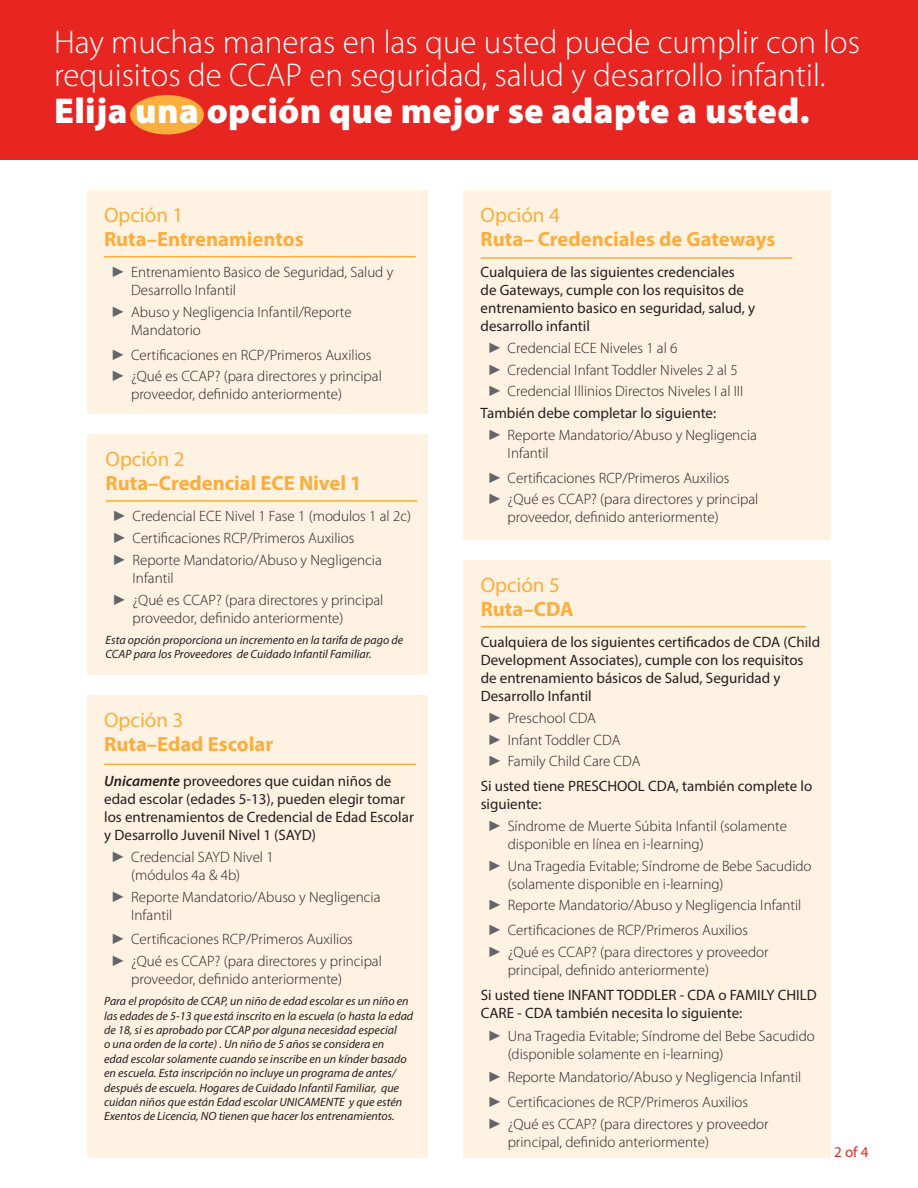
<style>
.page{position:relative;width:918px;height:1188px;background:#fff}
.page>*{position:absolute;margin:0;border:0;box-sizing:border-box;transform-origin:0 0}
.Heading{font:900 36px "Myriad Pro";letter-spacing:.01em;color:#fff}
.Heading-2{font:300 33px/33px "Myriad Pro";color:#fff}
.Box_Headings{font:21px "Myriad Pro";color:#fbae3e}
.Box_Headings-2{font:700 20.7px "Myriad Pro";color:#fbae3e}
.t1{font:300 15px/18px "Myriad Pro";color:#231f20}
.t2{font:15px/18px "Myriad Pro";color:#231f20}
.Body{font:15px "Myriad Pro";color:#e72621}
.t3{font:italic 12px/14.4px "Myriad Pro";color:#231f20}
.s1{font-family:"Franklin Gothic";font-weight:400;color:#63656a}
.s2{font-weight:600;font-style:italic}
</style>
<div class="page">
<div style="left:0;top:0;width:918px;height:160px;background:#e72621"></div>
<div style="left:130px;top:95px;width:74px;height:39px;background:#fbae3e;border-radius:50%"></div>
<div style="left:87px;top:190px;width:341px;height:224px;background:#fef2e2"></div>
<hr style="left:104px;top:256px;width:312px;height:1px;background:#fbae3e">
<div style="left:87px;top:695px;width:341px;height:462px;background:#fef2e2"></div>
<hr style="left:104px;top:764px;width:312px;height:1px;background:#fbae3e">
<div style="left:463px;top:560px;width:368px;height:597px;background:#fef2e2"></div>
<hr style="left:481px;top:626px;width:325px;height:1px;background:#fbae3e">
<div style="left:87px;top:434px;width:341px;height:241px;background:#fef2e2"></div>
<hr style="left:106px;top:500px;width:311px;height:2px;background:#fbae3e">
<div style="left:463px;top:190px;width:368px;height:350px;background:#fef2e2"></div>
<hr style="left:481px;top:257px;width:311px;height:2px;background:#fbae3e">
<p class="Heading-2" style="left:54px;top:25px;width:808px">Hay muchas maneras en las que usted puede cumplir con los requisitos de CCAP en seguridad, salud y desarrollo infantil.</p>
<p class="Heading" style="left:54px;top:91px;width:757px">Elija una opción que mejor se adapte a usted.</p>
<p class="Box_Headings" style="left:104px;top:202px;width:81px">Opción 1</p>
<p class="Box_Headings-2" style="left:104px;top:225px;width:201px">Ruta–Entrenamientos</p>
<p class="t1" style="left:131px;top:263px;width:264px;text-indent:-20px"><span class="s1">►</span> Entrenamiento Basico de Seguridad, Salud y<br>Desarrollo Infantil</p>
<p class="t1" style="left:131px;top:303px;width:222px;text-indent:-20px"><span class="s1">►</span> Abuso y Negligencia Infantil/Reporte<br>Mandatorio</p>
<p class="t1" style="left:111px;top:345px;width:262px"><span class="s1">►</span> Certificaciones en RCP/Primeros Auxilios</p>
<p class="t1" style="left:131px;top:367px;width:252px;text-indent:-20px"><span class="s1">►</span> ¿Qué es CCAP? (para directores y principal proveedor, definido anteriormente)</p>
<p class="Box_Headings" style="left:106px;top:446px;width:81px">Opción 2</p>
<p class="Box_Headings-2" style="left:106px;top:469px;width:258px">Ruta–Credencial ECE Nivel 1</p>
<p class="t1" style="left:112px;top:507px;width:300px"><span class="s1">►</span> Credencial ECE Nivel 1 Fase 1 (modulos 1 al 2c)</p>
<p class="t1" style="left:112px;top:529px;width:243px"><span class="s1">►</span> Certificaciones RCP/Primeros Auxilios</p>
<p class="t1" style="left:133px;top:551px;width:251px;text-indent:-20px"><span class="s1">►</span> Reporte Mandatorio/Abuso y Negligencia<br>Infantil</p>
<p class="t1" style="left:133px;top:590px;width:252px;text-indent:-20px"><span class="s1">►</span> ¿Qué es CCAP? (para directores y principal proveedor, definido anteriormente)</p>
<p class="t3" style="left:106px;top:632px;width:299px">Esta opción proporciona un incremento en la tarifa de pago de<br>CCAP para los Proveedores de Cuidado Infantil Familiar.</p>
<p class="Box_Headings" style="left:104px;top:707px;width:81px">Opción 3</p>
<p class="Box_Headings-2" style="left:104px;top:730px;width:171px">Ruta–Edad Escolar</p>
<p class="t2" style="left:104px;top:772px;width:311px"><span class="s2">Unicamente</span> proveedores que cuidan niños de edad escolar (edades 5-13), pueden elegir tomar los entrenamientos de Credencial de Edad Escolar y Desarrollo Juvenil Nivel 1 (SAYD)</p>
<p class="t1" style="left:131px;top:848px;width:144px;text-indent:-20px"><span class="s1">►</span> Credencial SAYD Nivel 1 (módulos 4a &amp; 4b)</p>
<p class="t1" style="left:131px;top:887px;width:251px;text-indent:-20px"><span class="s1">►</span> Reporte Mandatorio/Abuso y Negligencia<br>Infantil</p>
<p class="t1" style="left:111px;top:930px;width:243px"><span class="s1">►</span> Certificaciones RCP/Primeros Auxilios</p>
<p class="t1" style="left:131px;top:952px;width:252px;text-indent:-20px"><span class="s1">►</span> ¿Qué es CCAP? (para directores y principal proveedor, definido anteriormente)</p>
<p class="t3" style="left:104px;top:994px;width:311px">Para el propósito de CCAP, un niño de edad escolar es un niño en las edades de 5-13 que está inscrito en la escuela (o hasta la edad de 18, si es aprobado por CCAP por alguna necesidad especial<br>o una orden de la corte) . Un niño de 5 años se considera en<br>edad escolar solamente cuando se inscribe en un kínder basado en escuela. Esta inscripción no incluye un programa de antes/ después de escuela. Hogares de Cuidado Infantil Familiar, que cuidan niños que están Edad escolar UNICAMENTE y que estén Exentos de Licencia, NO tienen que hacer los entrenamientos.</p>
<p class="Box_Headings" style="left:481px;top:202px;width:81px">Opción 4</p>
<p class="Box_Headings-2" style="left:481px;top:225px;width:296px">Ruta– Credenciales de Gateways</p>
<p class="t2" style="left:481px;top:263px;width:276px">Cualquiera de las siguientes credenciales<br>de Gateways, cumple con los requisitos de entrenamiento basico en seguridad, salud, y desarrollo infantil</p>
<p class="t1" style="left:487px;top:339px;width:192px"><span class="s1">►</span> Credencial ECE Niveles 1 al 6</p>
<p class="t1" style="left:487px;top:360px;width:252px"><span class="s1">►</span> Credencial Infant Toddler Niveles 2 al 5</p>
<p class="t1" style="left:487px;top:382px;width:257px"><span class="s1">►</span> Credencial Illinios Directos Niveles I al III</p>
<p class="t2" style="left:481px;top:404px;width:237px">También debe completar lo siguiente:</p>
<p class="t1" style="left:508px;top:426px;width:251px;text-indent:-20px"><span class="s1">►</span> Reporte Mandatorio/Abuso y Negligencia<br>Infantil</p>
<p class="t1" style="left:487px;top:468px;width:243px"><span class="s1">►</span> Certificaciones RCP/Primeros Auxilios</p>
<p class="t1" style="left:508px;top:490px;width:252px;text-indent:-20px"><span class="s1">►</span> ¿Qué es CCAP? (para directores y principal proveedor, definido anteriormente)</p>
<p class="Box_Headings" style="left:481px;top:572px;width:81px">Opción 5</p>
<p class="Box_Headings-2" style="left:481px;top:595px;width:95px">Ruta–CDA</p>
<p class="t2" style="left:481px;top:633px;width:341px">Cualquiera de los siguientes certificados de CDA (Child Development Associates), cumple con los requisitos de entrenamiento básicos de Salud, Seguridad y Desarrollo Infantil</p>
<p class="t1" style="left:487px;top:709px;width:110px"><span class="s1">►</span> Preschool CDA</p>
<p class="t1" style="left:487px;top:730px;width:135px"><span class="s1">►</span> Infant Toddler CDA</p>
<p class="t1" style="left:487px;top:752px;width:155px"><span class="s1">►</span> Family Child Care CDA</p>
<p class="t2" style="left:481px;top:777px;width:333px">Si usted tiene PRESCHOOL CDA, también complete lo siguiente:</p>
<p class="t1" style="left:508px;top:817px;width:281px;text-indent:-20px"><span class="s1">►</span> Síndrome de Muerte Súbita Infantil (solamente disponible en línea en i-learning)</p>
<p class="t1" style="left:508px;top:856px;width:305px;text-indent:-20px"><span class="s1">►</span> Una Tragedia Evitable; Síndrome de Bebe Sacudido (solamente disponible en i-learning)</p>
<p class="t1" style="left:487px;top:896px;width:316px"><span class="s1">►</span> Reporte Mandatorio/Abuso y Negligencia Infantil</p>
<p class="t1" style="left:487px;top:921px;width:262px"><span class="s1">►</span> Certificaciones de RCP/Primeros Auxilios</p>
<p class="t1" style="left:508px;top:943px;width:262px;text-indent:-20px"><span class="s1">►</span> ¿Qué es CCAP? (para directores y proveedor principal, definido anteriormente)</p>
<p class="t2" style="left:481px;top:985px;width:338px">Si usted tiene INFANT TODDLER - CDA o FAMILY CHILD<br>CARE - CDA también necesita lo siguiente:</p>
<p class="t1" style="left:508px;top:1027px;width:309px;text-indent:-20px"><span class="s1">►</span> Una Tragedia Evitable; Síndrome del Bebe Sacudido (disponible solamente en i-learning)</p>
<p class="t1" style="left:487px;top:1068px;width:316px"><span class="s1">►</span> Reporte Mandatorio/Abuso y Negligencia Infantil</p>
<p class="t1" style="left:487px;top:1093px;width:262px"><span class="s1">►</span> Certificaciones de RCP/Primeros Auxilios</p>
<p class="t1" style="left:508px;top:1114px;width:262px;text-indent:-20px"><span class="s1">►</span> ¿Qué es CCAP? (para directores y proveedor principal, definido anteriormente)</p>
<p class="Body" style="left:834px;top:1143px;width:36px">2 of 4</p>
</div>
